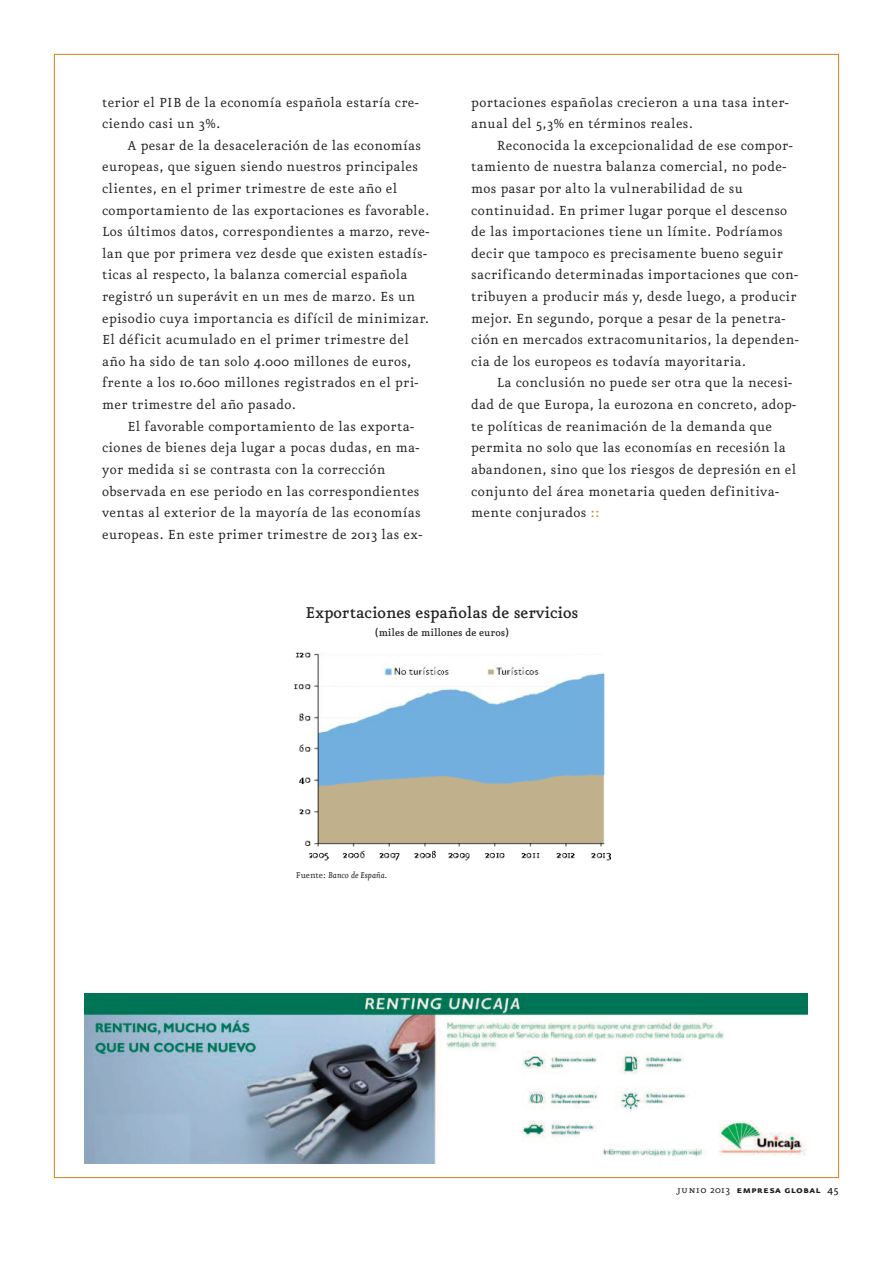
<style>
.page{position:relative;width:893px;height:1263px;background:#fff}
.page>*{position:absolute;margin:0;border:0;box-sizing:border-box;transform-origin:0 0}
.t1{font:500 18.75px "Eureka";letter-spacing:-.005em;color:#231f20}
.t2{font:15.75px/21.6px "Eureka";letter-spacing:.02em;color:#231f20}
.t3{font:12px "Eureka Sans Bold Caps";letter-spacing:.025em;color:#231f20}
.t4{font:500 12px "Eureka";letter-spacing:-.005em;color:#231f20}
.t5{font:italic 10.2px "Eureka";color:#231f20}
.s1{color:#d58018}
.s2{font-style:normal}
.s3{font-family:"Eureka Small Caps"}
.s4{font-family:"Eureka"}
.s5{font-family:"Eureka";font-weight:500}
</style>
<div class="page">
<img style="left:84px;top:993px;width:724px;height:171px">
<img style="left:294px;top:652px;width:317px;height:209px">
<p class="t2" style="left:102px;top:92px;width:318px">terior el PIB de la economía española estaría cre&shy;ciendo casi un 3%.</p>
<p class="t2" style="left:102px;top:135px;width:329px;text-indent:26px">A pesar de la desaceleración de las economías europeas, que siguen siendo nuestros principales clientes, en el primer trimestre de este año el comportamiento de las exportaciones es favorable.<br>Los últimos datos, correspondientes a marzo, reve&shy;lan que por primera vez desde que existen estadís&shy;ticas al respecto, la balanza comercial española registró un superávit en un mes de marzo. Es un episodio cuya importancia es difícil de minimizar.<br>El déficit acumulado en el primer trimestre del año ha sido de tan solo 4.000 millones de euros, frente a los 10.600 millones registrados en el pri&shy;mer trimestre del año pasado.</p>
<p class="t2" style="left:102px;top:416px;width:322px;text-indent:26px">El favorable comportamiento de las exporta&shy;ciones de bienes deja lugar a pocas dudas, en ma&shy;yor medida si se contrasta con la corrección observada en ese periodo en las correspondientes ventas al exterior de la mayoría de las economías europeas. En este primer trimestre de 2013 las ex-</p>
<p class="t2" style="left:471px;top:92px;width:319px">portaciones españolas crecieron a una tasa inter&shy;anual del 5,3% en términos reales.</p>
<p class="t2" style="left:471px;top:135px;width:329px;text-indent:26px">Reconocida la excepcionalidad de ese compor&shy;tamiento de nuestra balanza comercial, no pode&shy;mos pasar por alto la vulnerabilidad de su continuidad. En primer lugar porque el descenso de las importaciones tiene un límite. Podríamos decir que tampoco es precisamente bueno seguir sacrificando determinadas importaciones que con&shy;tribuyen a producir más y, desde luego, a producir mejor. En segundo, porque a pesar de la penetra&shy;ción en mercados extracomunitarios, la dependen&shy;cia de los europeos es todavía mayoritaria.</p>
<p class="t2" style="left:471px;top:373px;width:327px;text-indent:26px">La conclusión no puede ser otra que la necesi&shy;dad de que Europa, la eurozona en concreto, adop&shy;te políticas de reanimación de la demanda que permita no solo que las economías en recesión la abandonen, sino que los riesgos de depresión en el conjunto del área monetaria queden definitiva&shy;mente conjurados <span class="s1">::</span></p>
<p class="t1" style="left:305px;top:603px;width:274px">Exportaciones españolas de servicios</p>
<p class="t4" style="left:375px;top:627px;width:136px">(miles de millones de euros)</p>
<p class="t5" style="left:296px;top:870px;width:93px"><span class="s2">Fuente:</span> Banco de España.</p>
<p class="t3" style="left:677px;top:1184px;width:163px"><span class="s3">junio</span> <span class="s4">2013</span> empresa global <span class="s5">45</span></p>
</div>
